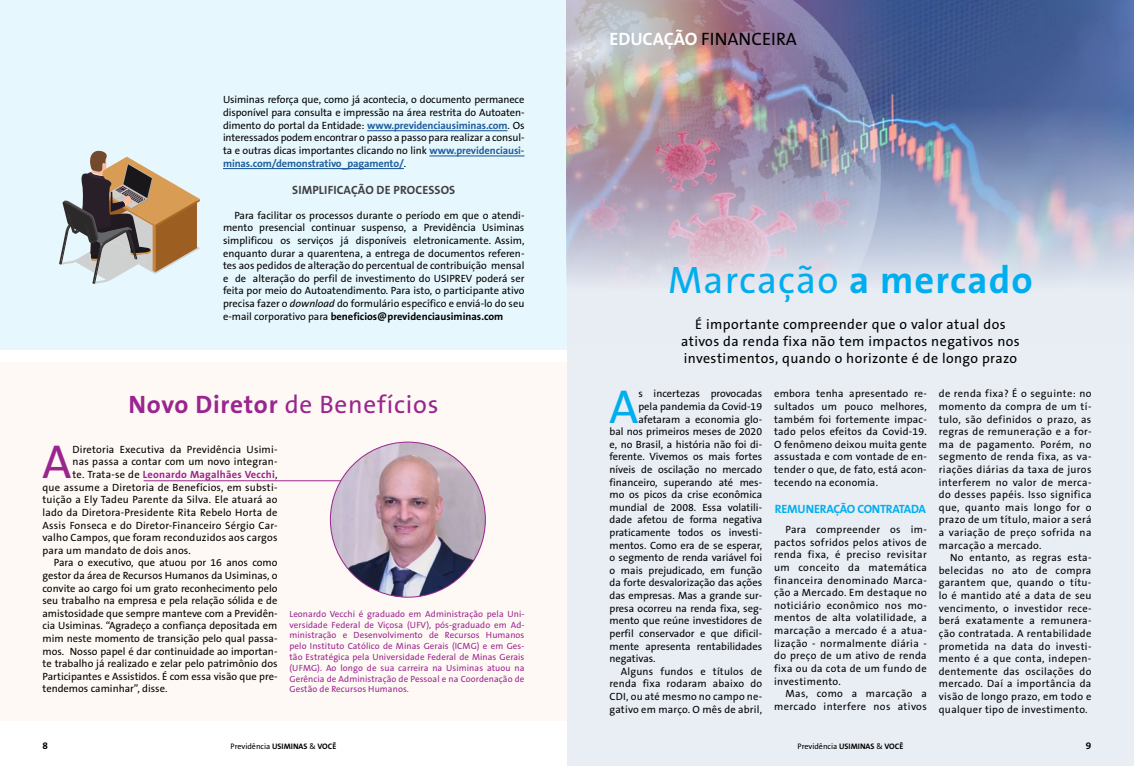
<style>
.page{position:relative;width:1134px;height:766px;background:#fff}
.page>*{position:absolute;margin:0;border:0;box-sizing:border-box;transform-origin:0 0}
.t1{font:47.8px "The Sans B5 Plain";color:#00aeef}
.t2{font:47.8px "The Sans B5 Plain";color:#9a258f}
.t3{font:38.5px "The Sans B5 Plain";letter-spacing:.03em;color:#00aeef}
.t4{font:25.3px "The Sans B5 Plain";letter-spacing:.03em;color:#9a258f}
.t5{font:18px "The Sans B5 Plain";color:#000}
.t6{font:14px/17px "The Sans B5 Plain";letter-spacing:.03em;color:#000;text-align:center}
.t7{font:700 12px "The Sans B7";letter-spacing:.01em;color:#414042}
.t8{font:700 12px "The Sans B7";letter-spacing:-.025em;color:#00aeef}
.t9{font:10.5px/12.6px "The Sans B5 Plain";color:#000;text-align:justify}
.t10{font:10.5px/12.6px "The Sans B5 Plain";letter-spacing:.02em;color:#000}
.t11{font:700 10.5px "The Sans B7";color:#000}
.t12{font:10.5px/12.6px "The Sans B5 Plain";letter-spacing:.035em;color:#000;text-align:right}
.t13{font:700 10.5px "The Sans B7";letter-spacing:.02em;color:#9a258f}
.t14{font:700 10.5px "The Sans B7";letter-spacing:-.01em;color:#215e9e}
.t15{font:700 10px "The Sans B7";color:#000}
.t16{font:9px/10.8px "The Sans B5 Plain";letter-spacing:.01em;color:#9a258f;text-align:justify}
.t17{font:8px "The Sans B5 Plain";color:#000}
.s1{font-family:"The Sans B7";font-weight:700;color:#215e9e}
.s2{font-family:"The Sans B5 Plain";font-weight:400;color:#000}
.s3{font-style:italic}
.s4{font-family:"The Sans B5 Plain";font-weight:400}
.s5{font-family:"The Sans B7";font-weight:700}
.s6{font-family:"The Sans B7";font-weight:700;color:#fff}
</style>
<div class="page">
<div style="left:0;top:0;width:567px;height:350px;background:#e6f7fd"></div>
<div style="left:0;top:362px;width:567px;height:359px;background:#fef9f4"></div>
<div style="left:567px;top:0;width:567px;height:765px;background:#e9edf4"></div>
<img style="left:567px;top:0;width:567px;height:283px">
<hr style="left:367px;top:130px;width:140px;height:1px;background:#215e9e">
<hr style="left:429px;top:155px;width:95px;height:1px;background:#215e9e">
<hr style="left:223px;top:168px;width:181px;height:1px;background:#215e9e">
<svg style="left:59px;top:150px;width:141px;height:134px"></svg>
<hr style="left:144px;top:480px;width:202px;height:1px;background:#9a258f">
<img style="left:330px;top:442px;width:155px;height:155px;border-radius:77px">
<p class="t9" style="left:223px;top:94px;width:303px">Usiminas reforça que, como já acontecia, o documento permanece disponível para consulta e impressão na área restrita do Autoaten&shy;dimento do portal da Entidade: <span class="s1">www.previdenciausiminas.com</span>. Os interessados podem encontrar o passo a passo para realizar a consul&shy;ta e outras dicas importantes clicando no link <span class="s1">www.previdenciausi-</span></p>
<p class="t14" style="left:223px;top:157px;width:185px">minas.com/demonstrativo_pagamento/<span class="s2">.</span></p>
<p class="t7" style="left:292px;top:183px;width:165px">SIMPLIFICAÇÃO DE PROCESSOS</p>
<p class="t9" style="left:223px;top:209px;width:303px;text-indent:11px">Para facilitar os processos durante o período em que o atendi&shy;mento presencial continuar suspenso, a Previdência Usiminas simplificou os serviços já disponíveis eletronicamente. Assim, enquanto durar a quarentena, a entrega de documentos referen&shy;tes aos pedidos de alteração do percentual de contribuição mensal e de alteração do perfil de investimento do USIPREV poderá ser feita por meio do Autoatendimento. Para isto, o participante ativo precisa fazer o <span class="s3">download</span> do formulário específico e enviá-lo do seu</p>
<p class="t11" style="left:223px;top:310px;width:282px"><span class="s4">e-mail corporativo para</span> beneficios@previdenciausiminas.com</p>
<h3 class="t4" style="left:129px;top:391px;width:311px"><span class="s5">Novo Diretor</span> de Benefícios</h3>
<h1 class="t2" style="left:42px;top:437px;width:31px">A</h1>
<p class="t10" style="left:72px;top:443px;width:207px">Diretoria Executiva da Previdência Usimi&shy;nas passa a contar com um novo integran-</p>
<p class="t13" style="left:72px;top:469px;width:207px"><span class="s2">te. Trata-se de</span> Leonardo Magalhães Vecchi<span class="s2">,</span></p>
<p class="t9" style="left:43px;top:481px;width:236px">que assume a Diretoria de Benefícios, em substi&shy;tuição a Ely Tadeu Parente da Silva. Ele atuará ao lado da Diretora-Presidente Rita Rebelo Horta de Assis Fonseca e do Diretor-Financeiro Sérgio Car&shy;valho Campos, que foram reconduzidos aos cargos para um mandato de dois anos.</p>
<p class="t9" style="left:43px;top:556px;width:236px;text-indent:11px">Para o executivo, que atuou por 16 anos como gestor da área de Recursos Humanos da Usiminas, o convite ao cargo foi um grato reconhecimento pelo seu trabalho na empresa e pela relação sólida e de amistosidade que sempre manteve com a Previdên&shy;cia Usiminas. “Agradeço a confiança depositada em mim neste momento de transição pelo qual passa&shy;mos. Nosso papel é dar continuidade ao importan&shy;te trabalho já realizado e zelar pelo patrimônio dos Participantes e Assistidos. É com essa visão que pre&shy;tendemos caminhar”, disse.</p>
<p class="t16" style="left:289px;top:608px;width:236px">Leonardo Vecchi é graduado em Administração pela Uni&shy;versidade Federal de Viçosa (UFV), pós-graduado em Ad&shy;ministração e Desenvolvimento de Recursos Humanos pelo Instituto Católico de Minas Gerais (ICMG) e em Ges&shy;tão Estratégica pela Universidade Federal de Minas Gerais (UFMG). Ao longo de sua carreira na Usiminas atuou na Gerência de Administração de Pessoal e na Coordenação de Gestão de Recursos Humanos.</p>
<h3 class="t5" style="left:609px;top:30px;width:189px"><span class="s6">EDUCAÇÃO</span> FINANCEIRA</h3>
<h2 class="t3" style="left:668px;top:260px;width:366px">Marcação <span class="s5">a mercado</span></h2>
<h3 class="t6" style="left:681px;top:316px;width:340px">É importante compreender que o valor atual dos ativos da renda fixa não tem impactos negativos nos investimentos, quando o horizonte é de longo prazo</h3>
<h1 class="t1" style="left:609px;top:381px;width:31px">A</h1>
<p class="t9" style="left:638px;top:388px;width:125px">s incertezas provocadas</p>
<p class="t9" style="left:638px;top:400px;width:125px">pela pandemia da Covid-19</p>
<p class="t9" style="left:638px;top:413px;width:125px">afetaram a economia glo-</p>
<p class="t9" style="left:609px;top:425px;width:154px">bal nos primeiros meses de 2020</p>
<p class="t9" style="left:609px;top:438px;width:154px">e, no Brasil, a história não foi di-</p>
<p class="t9" style="left:609px;top:451px;width:154px">ferente. Vivemos os mais fortes</p>
<p class="t9" style="left:609px;top:463px;width:154px">níveis de oscilação no mercado</p>
<p class="t9" style="left:609px;top:476px;width:154px">financeiro, superando até mes-</p>
<p class="t9" style="left:609px;top:488px;width:154px">mo os picos da crise econômica</p>
<p class="t9" style="left:609px;top:501px;width:154px">mundial de 2008. Essa volatili-</p>
<p class="t9" style="left:609px;top:514px;width:154px">dade afetou de forma negativa</p>
<p class="t9" style="left:609px;top:526px;width:154px">praticamente todos os investi-</p>
<p class="t9" style="left:609px;top:539px;width:154px">mentos. Como era de se esperar,</p>
<p class="t9" style="left:609px;top:551px;width:154px">o segmento de renda variável foi</p>
<p class="t9" style="left:609px;top:564px;width:154px">o mais prejudicado, em função</p>
<p class="t9" style="left:609px;top:577px;width:154px">da forte desvalorização das ações</p>
<p class="t9" style="left:609px;top:589px;width:154px">das empresas. Mas a grande sur-</p>
<p class="t9" style="left:609px;top:602px;width:154px">presa ocorreu na renda fixa, seg-</p>
<p class="t9" style="left:609px;top:614px;width:154px">mento que reúne investidores de</p>
<p class="t9" style="left:609px;top:627px;width:154px">perfil conservador e que dificil-</p>
<p class="t9" style="left:609px;top:640px;width:154px">mente apresenta rentabilidades</p>
<p class="t9" style="left:609px;top:652px;width:48px">negativas.</p>
<p class="t10" style="left:621px;top:665px;width:143px">Alguns fundos e títulos de</p>
<p class="t10" style="left:609px;top:677px;width:154px">renda fixa rodaram abaixo do</p>
<p class="t10" style="left:609px;top:690px;width:154px">CDI, ou até mesmo no campo ne-</p>
<p class="t10" style="left:609px;top:703px;width:154px">gativo em março. O mês de abril,</p>
<p class="t9" style="left:774px;top:388px;width:154px">embora tenha apresentado re&shy;sultados um pouco melhores, também foi fortemente impac&shy;tado pelos efeitos da Covid-19.<br>O fenômeno deixou muita gente assustada e com vontade de en&shy;tender o que, de fato, está acon&shy;tecendo na economia.</p>
<p class="t8" style="left:775px;top:502px;width:153px">REMUNERAÇÃO CONTRATADA</p>
<p class="t9" style="left:774px;top:523px;width:154px;text-indent:11px">Para compreender os im&shy;pactos sofridos pelos ativos de renda fixa, é preciso revisitar um conceito da matemática financeira denominado Marca&shy;ção a Mercado. Em destaque no noticiário econômico nos mo&shy;mentos de alta volatilidade, a marcação a mercado é a atua&shy;lização - normalmente diária - do preço de um ativo de renda fixa ou da cota de um fundo de investimento.</p>
<p class="t12" style="left:774px;top:687px;width:154px">Mas, como a marcação a mercado interfere nos ativos</p>
<p class="t9" style="left:939px;top:388px;width:154px">de renda fixa? É o seguinte: no momento da compra de um tí&shy;tulo, são definidos o prazo, as regras de remuneração e a for&shy;ma de pagamento. Porém, no segmento de renda fixa, as va&shy;riações diárias da taxa de juros interferem no valor de merca&shy;do desses papéis. Isso significa que, quanto mais longo for o prazo de um título, maior a será a variação de preço sofrida na marcação a mercado.</p>
<p class="t9" style="left:939px;top:551px;width:154px;text-indent:11px">No entanto, as regras esta&shy;belecidas no ato de compra garantem que, quando o títu&shy;lo é mantido até a data de seu vencimento, o investidor rece&shy;berá exatamente a remunera&shy;ção contratada. A rentabilidade prometida na data do investi&shy;mento é a que conta, indepen&shy;dentemente das oscilações do mercado. Daí a importância da visão de longo prazo, em todo e qualquer tipo de investimento.</p>
<p class="t15" style="left:43px;top:740px;width:7px">8</p>
<p class="t17" style="left:231px;top:741px;width:107px">Previdência <span class="s5">USIMINAS</span> &amp; <span class="s5">VOCÊ</span></p>
<p class="t17" style="left:797px;top:741px;width:107px">Previdência <span class="s5">USIMINAS</span> &amp; <span class="s5">VOCÊ</span></p>
<p class="t15" style="left:1086px;top:740px;width:7px">9</p>
</div>
